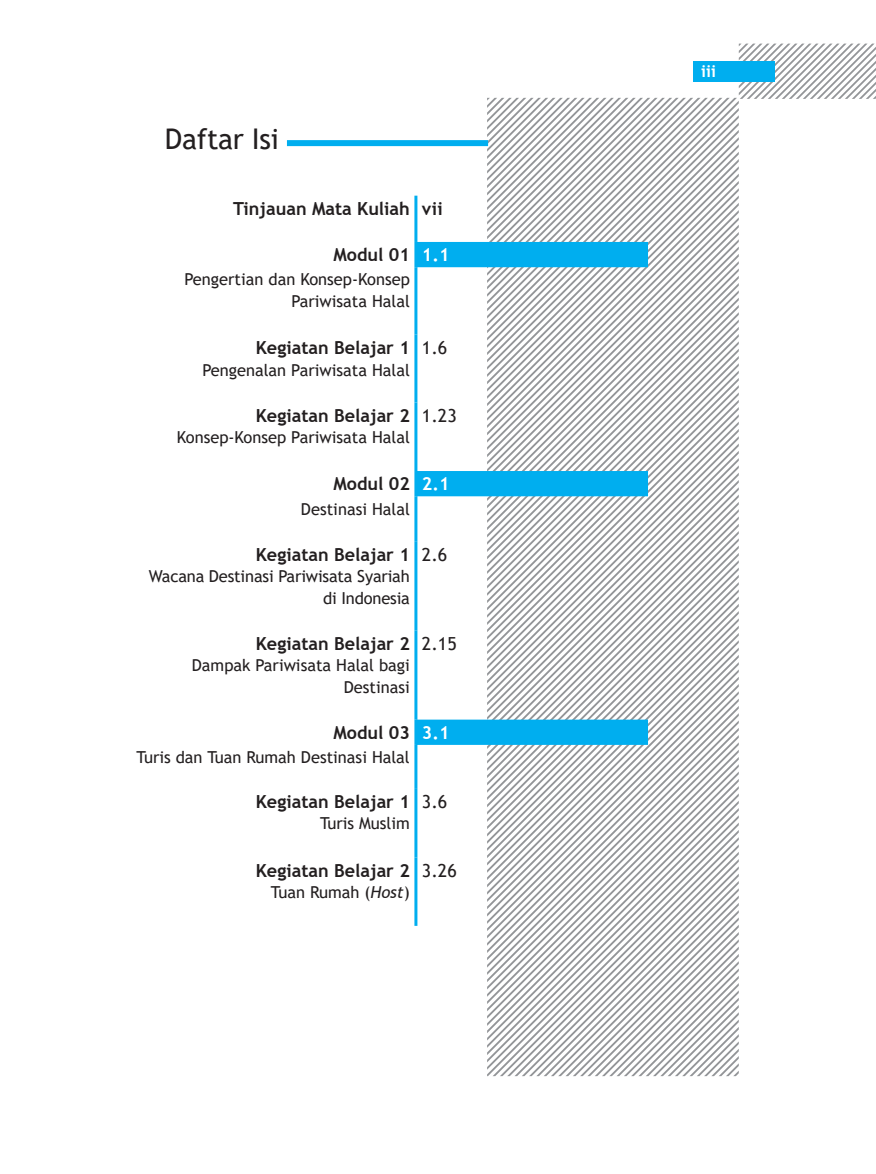
<style>
.page{position:relative;width:876px;height:1174px;background:#fff}
.page>*{position:absolute;margin:0;border:0;box-sizing:border-box;transform-origin:0 0}
.t1{font:28.5px "Trebuchet MS";letter-spacing:-.01em;color:#231f20}
.t2{font:700 18px "Trebuchet MS";color:#231f20}
.t3{font:18px "Trebuchet MS";color:#231f20}
.t4{font:16.5px/21.6px "Trebuchet MS";color:#231f20;text-align:right}
.t5{font:700 16.5px "Trebuchet MS";color:#fff}
.s1{color:#fff}
.s2{font-style:italic}
</style>
<div class="page">
<svg style="left:686px;top:98px;width:51px;height:250px"></svg>
<svg style="left:686px;top:98px;width:44px;height:242px"></svg>
<svg style="left:686px;top:98px;width:36px;height:235px"></svg>
<svg style="left:686px;top:98px;width:29px;height:228px"></svg>
<svg style="left:686px;top:98px;width:22px;height:220px"></svg>
<svg style="left:686px;top:98px;width:14px;height:213px"></svg>
<svg style="left:686px;top:98px;width:7px;height:206px"></svg>
<svg style="left:487px;top:98px;width:199px;height:401px"></svg>
<svg style="left:648px;top:499px;width:91px;height:40px"></svg>
<svg style="left:487px;top:539px;width:252px;height:537px"></svg>
<div style="left:165px;top:140px;width:323px;height:6px;background:#00aeef"></div>
<div style="left:165px;top:124px;width:122px;height:32px;background:#fff"></div>
<svg style="left:739px;top:44px;width:137px;height:55px"></svg>
<div style="left:693px;top:61px;width:82px;height:21px;background:#00aeef"></div>
<svg style="left:417px;top:242px;width:231px;height:503px"></svg>
<hr style="left:414px;top:196px;width:3px;height:46px;background:#00aeef">
<hr style="left:414px;top:242px;width:3px;height:25px;background:#00aeef">
<hr style="left:414px;top:267px;width:3px;height:67px;background:#00aeef">
<hr style="left:414px;top:334px;width:3px;height:68px;background:#00aeef">
<hr style="left:414px;top:402px;width:3px;height:69px;background:#00aeef">
<hr style="left:414px;top:471px;width:3px;height:25px;background:#00aeef">
<hr style="left:414px;top:496px;width:3px;height:46px;background:#00aeef">
<hr style="left:414px;top:542px;width:3px;height:88px;background:#00aeef">
<hr style="left:414px;top:630px;width:3px;height:89px;background:#00aeef">
<hr style="left:414px;top:719px;width:3px;height:26px;background:#00aeef">
<hr style="left:414px;top:745px;width:3px;height:44px;background:#00aeef">
<hr style="left:414px;top:789px;width:3px;height:68px;background:#00aeef">
<hr style="left:414px;top:857px;width:3px;height:69px;background:#00aeef">
<h1 class="t1" style="left:165px;top:121px;width:115px">Daftar Isi</h1>
<p class="t2" style="left:233px;top:197px;width:211px">Tinjauan Mata Kuliah <span class="s1">vii</span></p>
<p class="t2" style="left:333px;top:243px;width:118px">Modul 01 <span class="s1">1.1</span></p>
<p class="t4" style="left:184px;top:269px;width:227px">Pengertian dan Konsep-Konsep<br>Pariwisata Halal</p>
<p class="t2" style="left:256px;top:336px;width:156px">Kegiatan Belajar 1</p>
<p class="t4" style="left:202px;top:359px;width:209px">Pengenalan Pariwisata Halal</p>
<p class="t3" style="left:422px;top:336px;width:27px">1.6</p>
<p class="t2" style="left:256px;top:404px;width:156px">Kegiatan Belajar 2</p>
<p class="t4" style="left:177px;top:426px;width:235px">Konsep-Konsep Pariwisata Halal</p>
<p class="t3" style="left:422px;top:404px;width:36px">1.23</p>
<p class="t2" style="left:333px;top:472px;width:118px">Modul 02 <span class="s1">2.1</span></p>
<p class="t4" style="left:301px;top:498px;width:110px">Destinasi Halal</p>
<p class="t2" style="left:256px;top:543px;width:156px">Kegiatan Belajar 1</p>
<p class="t4" style="left:149px;top:565px;width:263px">Wacana Destinasi Pariwisata Syariah di Indonesia</p>
<p class="t3" style="left:422px;top:543px;width:27px">2.6</p>
<p class="t2" style="left:256px;top:632px;width:156px">Kegiatan Belajar 2</p>
<p class="t4" style="left:192px;top:654px;width:220px">Dampak Pariwisata Halal bagi<br>Destinasi</p>
<p class="t3" style="left:422px;top:632px;width:36px">2.15</p>
<p class="t2" style="left:333px;top:721px;width:118px">Modul 03 <span class="s1">3.1</span></p>
<p class="t4" style="left:137px;top:746px;width:275px">Turis dan Tuan Rumah Destinasi Halal</p>
<p class="t2" style="left:256px;top:790px;width:156px">Kegiatan Belajar 1</p>
<p class="t4" style="left:320px;top:812px;width:91px">Turis Muslim</p>
<p class="t3" style="left:422px;top:790px;width:27px">3.6</p>
<p class="t2" style="left:256px;top:859px;width:156px">Kegiatan Belajar 2</p>
<p class="t4" style="left:271px;top:881px;width:140px">Tuan Rumah (<span class="s2">Host</span>)</p>
<p class="t3" style="left:422px;top:859px;width:36px">3.26</p>
<p class="t5" style="left:701px;top:61px;width:16px">iii</p>
</div>
